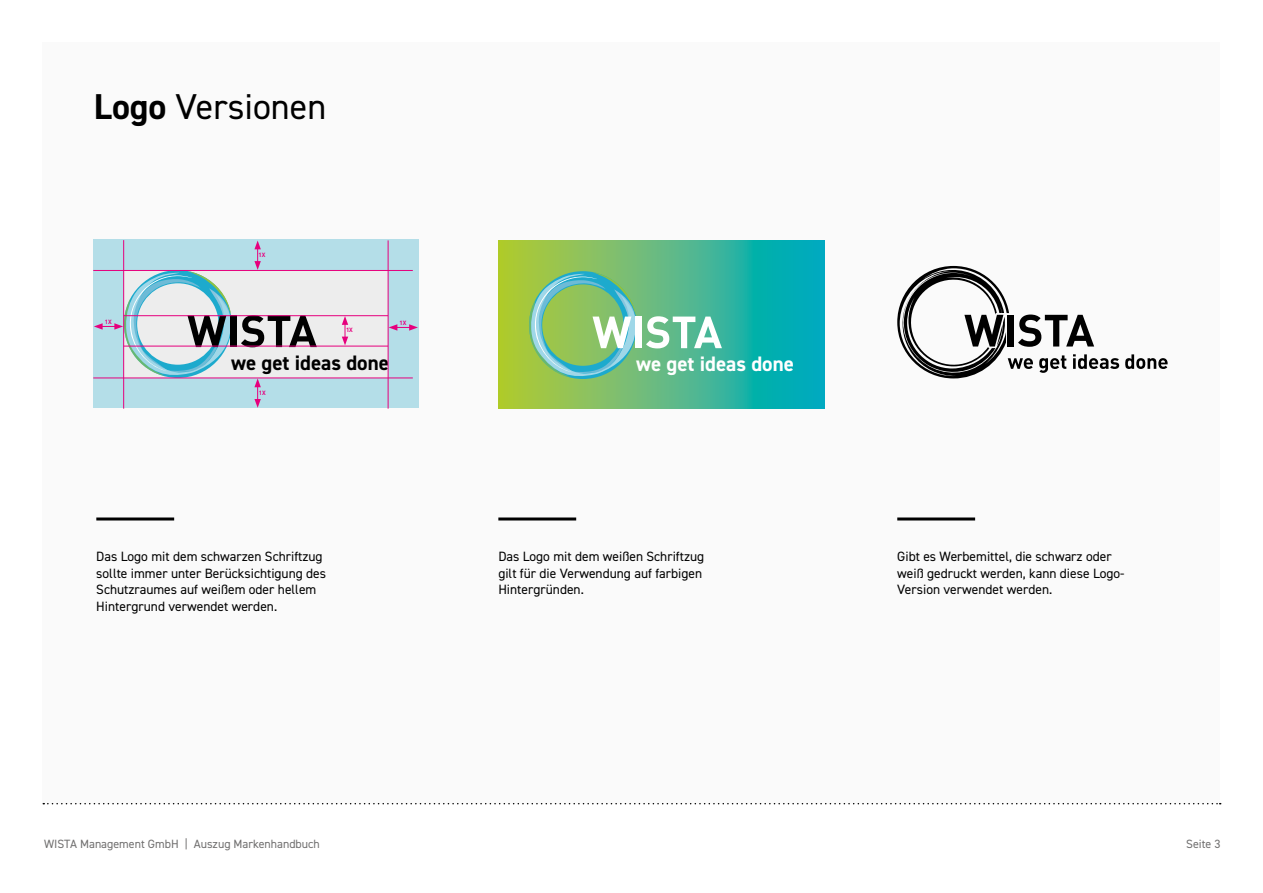
<style>
.page{position:relative;width:1263px;height:893px;background:#fff}
.page>*{position:absolute;margin:0;border:0;box-sizing:border-box;transform-origin:0 0}
.Kopfzeile_Seite{font:36px "DIN2014";color:#000}
.t1{font:700 21px "DIN2014";color:#000}
.t2{font:700 21px "DIN2014";color:#fff}
.Textkörper___Absatzlinie{font:13.5px/16.5px "DIN2014";color:#000}
.t3{font:12px "DIN2014";color:#706f6f}
.t4{font:700 6px "DIN";color:#e6007d}
.s1{font-weight:700}
</style>
<div class="page">
<div style="left:43px;top:43px;width:1177px;height:761px;background:#fafafa"></div>
<svg style="left:43px;top:803px;width:1178px;height:1px"></svg>
<div style="left:93px;top:239px;width:326px;height:169px;background:#b4dee8"></div>
<div style="left:124px;top:270px;width:264px;height:108px;background:#ededed"></div>
<div style="left:230px;top:315px;width:7px;height:32px;background:#000"></div>
<svg style="left:241px;top:316px;width:76px;height:30px"></svg>
<hr style="left:124px;top:315px;width:264px;height:1px;background:#e6007d">
<hr style="left:93px;top:270px;width:320px;height:1px;background:#e6007d">
<hr style="left:93px;top:378px;width:320px;height:1px;background:#e6007d">
<hr style="left:388px;top:240px;width:1px;height:169px;background:#e6007d">
<hr style="left:123px;top:240px;width:1px;height:169px;background:#e6007d">
<hr style="left:124px;top:346px;width:264px;height:1px;background:#e6007d">
<svg style="left:342px;top:316px;width:6px;height:29px"></svg>
<svg style="left:254px;top:241px;width:7px;height:29px"></svg>
<svg style="left:389px;top:324px;width:29px;height:7px"></svg>
<svg style="left:94px;top:271px;width:138px;height:107px"></svg>
<svg style="left:254px;top:378px;width:7px;height:30px"></svg>
<hr style="left:96px;top:517px;width:78px;height:3px;background:#000">
<svg style="left:498px;top:240px;width:326px;height:169px;background:#4ab788"></svg>
<svg style="left:527px;top:271px;width:110px;height:108px;background:#87c488"></svg>
<div style="left:635px;top:317px;width:7px;height:31px;background:#fff"></div>
<svg style="left:646px;top:316px;width:76px;height:32px"></svg>
<hr style="left:498px;top:517px;width:78px;height:3px;background:#000">
<svg style="left:897px;top:266px;width:222px;height:112px"></svg>
<svg style="left:1125px;top:354px;width:42px;height:15px"></svg>
<hr style="left:897px;top:517px;width:78px;height:3px;background:#000">
<p class="Kopfzeile_Seite" style="left:94px;top:84px;width:234px"><span class="s1">Logo</span> Versionen</p>
<p class="t4" style="left:105px;top:318px;width:8px">1X</p>
<p class="t4" style="left:259px;top:250px;width:8px">1X</p>
<p class="t4" style="left:346px;top:326px;width:8px">1X</p>
<p class="t1" style="left:231px;top:348px;width:159px">we get ideas done</p>
<p class="t4" style="left:259px;top:389px;width:8px">1X</p>
<p class="t4" style="left:399px;top:319px;width:8px">1X</p>
<p class="Textkörper___Absatzlinie" style="left:96px;top:548px;width:231px">Das Logo mit dem schwarzen Schriftzug sollte immer unter Berücksichtigung des Schutzraumes auf weißem oder hellem Hintergrund verwendet werden.</p>
<p class="t2" style="left:636px;top:349px;width:159px">we get ideas done</p>
<p class="Textkörper___Absatzlinie" style="left:498px;top:548px;width:207px">Das Logo mit dem weißen Schriftzug gilt für die Verwendung auf farbigen<br>Hintergründen.</p>
<p class="Textkörper___Absatzlinie" style="left:897px;top:548px;width:229px">Gibt es Werbemittel, die schwarz oder weiß gedruckt werden, kann diese Logo-<br>Version verwendet werden.</p>
<p class="t3" style="left:44px;top:837px;width:277px">WISTA Management GmbH | Auszug Markenhandbuch</p>
<p class="t3" style="left:1186px;top:837px;width:36px">Seite 3</p>
</div>
